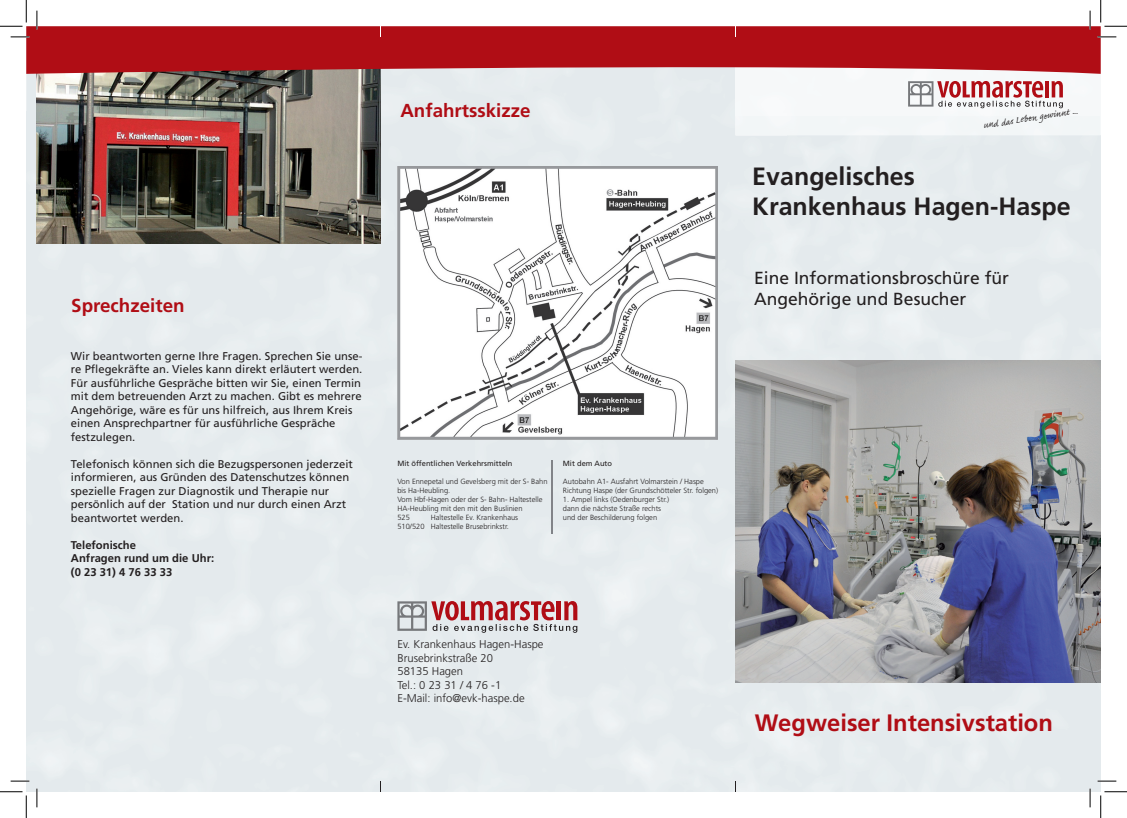
<style>
.page{position:relative;width:1127px;height:818px;background:#fff}
.page>*{position:absolute;margin:0;border:0;box-sizing:border-box;transform-origin:0 0}
.t1{font:700 25px/30px "Frutiger";color:#231f20}
.t2{font:700 23.75px "Frutiger";color:#b00d15}
.t3{font:700 18.75px "Frutiger";color:#b00d15}
.t4{font:17.5px/21px "Frutiger";color:#231f20}
.t5{font:11.5px "Caflisch Script Pro";color:#231f20}
.t6{font:11.25px/13.5px "Frutiger";color:#231f20}
.t7{font:300 11.25px/13.5px "Frutiger";color:#231f20}
.t8{font:700 11.25px/13.5px "Frutiger";color:#231f20}
.t9{font:300 7.5px/9px "Frutiger";color:#231f20}
.t10{font:7.5px "Frutiger";color:#231f20}
</style>
<div class="page">
<div style="left:26px;top:706px;width:1074px;height:86px;background:#e5ebed"></div>
<div style="left:26px;top:112px;width:761px;height:595px;background:#e4eaed"></div>
<div style="left:26px;top:74px;width:709px;height:38px;background:#e4eaed"></div>
<img style="left:735px;top:361px;width:365px;height:322px">
<svg style="left:397px;top:601px;width:180px;height:32px;background:#c59ea2"></svg>
<div style="left:735px;top:116px;width:365px;height:19px;background:#f2f6f7"></div>
<div style="left:735px;top:80px;width:328px;height:36px;background:#f6f8f9"></div>
<svg style="left:907px;top:81px;width:155px;height:27px"></svg>
<div style="left:382px;top:116px;width:344px;height:337px;background:#e4eaed"></div>
<img style="left:397px;top:166px;width:320px;height:274px">
<hr style="left:551px;top:460px;width:1px;height:74px;background:#818388">
<img style="left:37px;top:74px;width:344px;height:169px">
<svg style="left:26px;top:26px;width:1074px;height:48px;background:#b32129"></svg>
<svg style="left:11px;top:36px;width:18px;height:2px"></svg>
<svg style="left:1097px;top:36px;width:18px;height:2px"></svg>
<svg style="left:11px;top:780px;width:18px;height:2px"></svg>
<svg style="left:1097px;top:780px;width:18px;height:2px"></svg>
<svg style="left:36px;top:11px;width:2px;height:18px"></svg>
<svg style="left:36px;top:788px;width:2px;height:19px"></svg>
<svg style="left:1088px;top:11px;width:2px;height:18px"></svg>
<svg style="left:1088px;top:788px;width:2px;height:19px"></svg>
<svg style="left:0;top:0;width:27px;height:27px"></svg>
<svg style="left:0;top:791px;width:27px;height:27px"></svg>
<svg style="left:1100px;top:0;width:26px;height:27px"></svg>
<svg style="left:1100px;top:791px;width:26px;height:27px"></svg>
<h3 class="t3" style="left:71px;top:294px;width:115px">Sprechzeiten</h3>
<p class="t6" style="left:71px;top:349px;width:293px">Wir beantworten gerne Ihre Fragen. Sprechen Sie unse&shy;re Pflegekräfte an. Vieles kann direkt erläutert werden.<br>Für ausführliche Gespräche bitten wir Sie, einen Termin mit dem betreuenden Arzt zu machen. Gibt es mehrere Angehörige, wäre es für uns hilfreich, aus Ihrem Kreis einen Ansprechpartner für ausführliche Gespräche festzulegen.</p>
<p class="t6" style="left:71px;top:457px;width:283px">Telefonisch können sich die Bezugspersonen jederzeit informieren, aus Gründen des Datenschutzes können spezielle Fragen zur Diagnostik und Therapie nur persönlich auf der Station und nur durch einen Arzt beantwortet werden.</p>
<p class="t8" style="left:71px;top:538px;width:145px">Telefonische<br>Anfragen rund um die Uhr: (0 23 31) 4 76 33 33</p>
<h3 class="t3" style="left:400px;top:99px;width:132px">Anfahrtsskizze</h3>
<p class="t5" style="left:982px;top:120px;width:97px;rotate:-9deg">und das Leben gewinnt ...</p>
<h1 class="t1" style="left:752px;top:161px;width:320px">Evangelisches<br>Krankenhaus Hagen-Haspe</h1>
<h3 class="t4" style="left:754px;top:267px;width:256px">Eine Informationsbroschüre für<br>Angehörige und Besucher</h3>
<p class="t10" style="left:397px;top:459px;width:117px">Mit öffentlichen Verkehrsmitteln</p>
<p class="t9" style="left:397px;top:477px;width:152px">Von Ennepetal und Gevelsberg mit der S- Bahn bis Ha-Heubling.<br>Vom Hbf-Hagen oder der S- Bahn- Haltestelle<br>HA-Heubling mit den mit den Buslinien<br>525</p>
<p class="t9" style="left:397px;top:513px;width:122px;text-indent:33px">Haltestelle Ev. Krankenhaus<br>510/520 Haltestelle Brusebrinkstr.</p>
<p class="t10" style="left:562px;top:459px;width:51px">Mit dem Auto</p>
<p class="t9" style="left:562px;top:477px;width:157px">Autobahn A1- Ausfahrt Volmarstein / Haspe<br>Richtung Haspe (der Grundschötteler Str. folgen)</p>
<p class="t9" style="left:562px;top:495px;width:108px">1. Ampel links (Oedenburger Str.) dann die nächste Straße rechts und der Beschilderung folgen</p>
<p class="t7" style="left:397px;top:638px;width:148px">Ev. Krankenhaus Hagen-Haspe<br>Brusebrinkstraße 20<br>58135 Hagen<br>Tel.: 0 23 31 / 4 76 -1<br>E-Mail: info@evk-haspe.de</p>
<h2 class="t2" style="left:754px;top:709px;width:299px">Wegweiser Intensivstation</h2>
</div>
